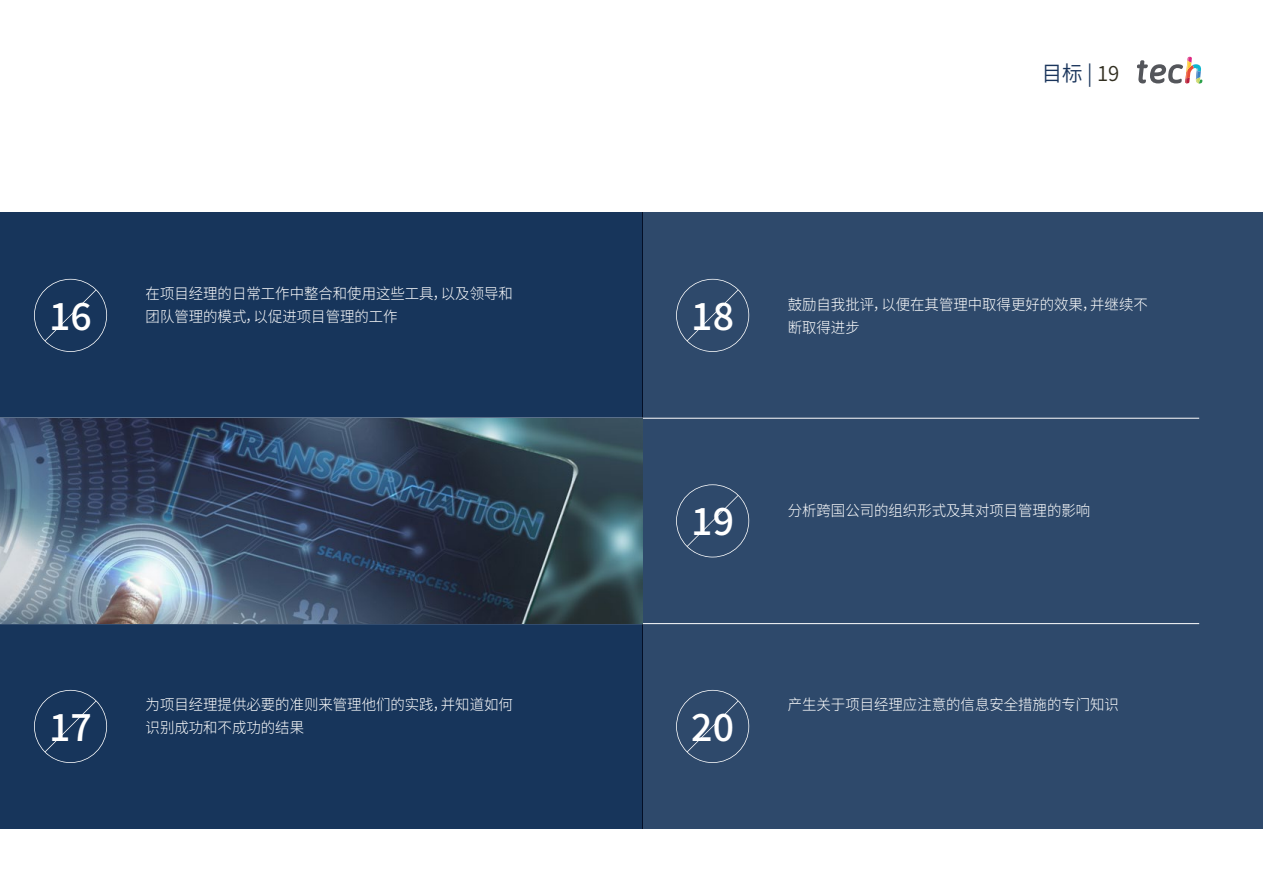
<style>
.page{position:relative;width:1263px;height:893px;background:#fff}
.page>*{position:absolute;margin:0;border:0;box-sizing:border-box;transform-origin:0 0}
.t1{font:500 37.5px "Source Han Sans CN";color:#fff}
.t2{font:21px "Source Han Sans CN";color:#1a355c}
.t3{font:300 15px/22.5px "Source Han Sans CN";color:#fff;scale:.96 1}
.s1{color:#312e20}
</style>
<div class="page">
<svg style="left:1137px;top:57px;width:65px;height:27px"></svg>
<div style="left:0;top:213px;width:642px;height:616px;background:#17355b"></div>
<div style="left:642px;top:213px;width:621px;height:616px;background:#2e496b"></div>
<svg style="left:34px;top:279px;width:73px;height:73px"></svg>
<svg style="left:34px;top:690px;width:73px;height:73px"></svg>
<svg style="left:676px;top:279px;width:73px;height:73px"></svg>
<svg style="left:676px;top:484px;width:73px;height:73px"></svg>
<svg style="left:676px;top:690px;width:73px;height:73px"></svg>
<hr style="left:0;top:418px;width:1199px;height:1px;background:#fff">
<hr style="left:0;top:623px;width:1199px;height:1px;background:#fff">
<img style="left:0;top:418px;width:642px;height:205px">
<h1 class="t1" style="left:49px;top:295px;width:44px">16</h1>
<p class="t3" style="left:146px;top:283px;width:384px">在项目经理的日常工作中整合和使用这些工具，以及领导和团队管理的模式，以促进项目管理的工作</p>
<h1 class="t1" style="left:49px;top:706px;width:44px">17</h1>
<p class="t3" style="left:146px;top:694px;width:384px">为项目经理提供必要的准则来管理他们的实践，并知道如何识别成功和不成功的结果</p>
<h2 class="t2" style="left:1042px;top:61px;width:79px">目标 | <span class="s1">19</span></h2>
<h1 class="t1" style="left:691px;top:295px;width:44px">18</h1>
<p class="t3" style="left:788px;top:294px;width:377px">鼓励自我批评，以便在其管理中取得更好的效果，并继续不</p>
<p class="t3" style="left:788px;top:316px;width:76px">断取得进步</p>
<h1 class="t1" style="left:691px;top:500px;width:44px">19</h1>
<p class="t3" style="left:788px;top:499px;width:316px">分析跨国公司的组织形式及其对项目管理的影响</p>
<h1 class="t1" style="left:691px;top:706px;width:44px">20</h1>
<p class="t3" style="left:788px;top:694px;width:346px">产生关于项目经理应注意的信息安全措施的专门知识</p>
</div>
